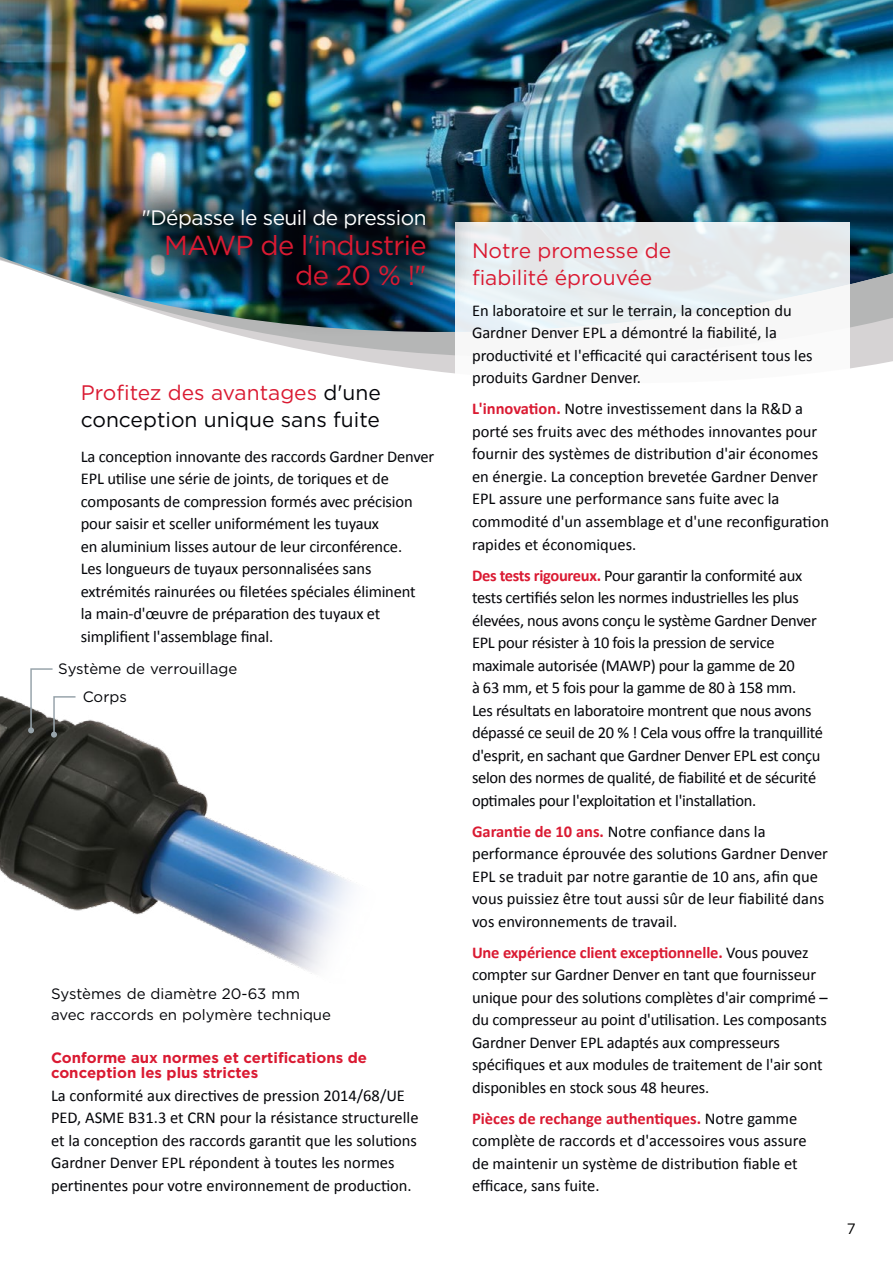
<style>
.page{position:relative;width:893px;height:1263px;background:#fff}
.page>*{position:absolute;margin:0;border:0;box-sizing:border-box;transform-origin:0 0}
.t1{font:27.45px/30px "Gotham";letter-spacing:-.025em;color:#da1a32;text-align:right}
.t2{font:21px/27px "Gotham";color:#030408}
.t3{font:21px/27px "Gotham";color:#da1a32}
.t4{font:20.85px "Gotham";letter-spacing:-.025em;color:#fff}
.t5{font:16.5px/22.5px "Calibri";letter-spacing:-.01em;color:#030408}
.t6{font:15px/21px "Gotham";color:#030408}
.t7{font:700 15px/15px "Gotham";color:#da1a32}
.t8{font:15px "Gotham";color:#000}
.s1{color:#da1a32}
.s2{font-weight:700;color:#da1a32}
</style>
<div class="page">
<img style="left:0;top:0;width:893px;height:93px">
<img style="left:0;top:93px;width:893px;height:281px">
<div style="left:455px;top:222px;width:394px;height:304px;background:linear-gradient(to bottom,#e6ebed,#fff)"></div>
<div style="left:93px;top:159px;width:383px;height:178px;background:#030408;opacity:.75"></div>
<img style="left:0;top:696px;width:352px;height:278px">
<svg style="left:28px;top:668px;width:49px;height:70px"></svg>
<p class="t4" style="left:142px;top:204px;width:286px">"Dépasse le seuil de pression</p>
<h1 class="t1" style="left:164px;top:230px;width:264px">MAWP de l'industrie de 20 % !"</h1>
<p class="t2" style="left:81px;top:378px;width:302px"><span class="s1">Profitez des avantages</span> d'une conception unique sans fuite</p>
<p class="t5" style="left:81px;top:445px;width:355px">La conception innovante des raccords Gardner Denver EPL utilise une série de joints, de toriques et de composants de compression formés avec précision pour saisir et sceller uniformément les tuyaux<br>en aluminium lisses autour de leur circonférence.<br>Les longueurs de tuyaux personnalisées sans extrémités rainurées ou filetées spéciales éliminent<br>la main-d'œuvre de préparation des tuyaux et simplifient l'assemblage final.</p>
<p class="t6" style="left:58px;top:658px;width:181px">Système de verrouillage</p>
<p class="t6" style="left:83px;top:686px;width:46px">Corps</p>
<p class="t6" style="left:51px;top:982px;width:282px">Systèmes de diamètre 20-63 mm avec raccords en polymère technique</p>
<p class="t7" style="left:51px;top:1050px;width:318px">Conforme aux normes et certifications de conception les plus strictes</p>
<p class="t5" style="left:51px;top:1083px;width:369px">La conformité aux directives de pression 2014/68/UE PED, ASME B31.3 et CRN pour la résistance structurelle et la conception des raccords garantit que les solutions Gardner Denver EPL répondent à toutes les normes pertinentes pour votre environnement de production.</p>
<p class="t3" style="left:472px;top:237px;width:201px">Notre promesse de fiabilité éprouvée</p>
<p class="t5" style="left:472px;top:299px;width:342px">En laboratoire et sur le terrain, la conception du Gardner Denver EPL a démontré la fiabilité, la productivité et l'efficacité qui caractérisent tous les produits Gardner Denver.</p>
<p class="t5" style="left:472px;top:397px;width:359px"><span class="s2">L'innovation.</span> Notre investissement dans la R&amp;D a porté ses fruits avec des méthodes innovantes pour fournir des systèmes de distribution d'air économes en énergie. La conception brevetée Gardner Denver EPL assure une performance sans fuite avec la commodité d'un assemblage et d'une reconfiguration rapides et économiques.</p>
<p class="t5" style="left:472px;top:563px;width:353px"><span class="s2">Des tests rigoureux.</span> Pour garantir la conformité aux tests certifiés selon les normes industrielles les plus élevées, nous avons conçu le système Gardner Denver EPL pour résister à 10 fois la pression de service maximale autorisée (MAWP) pour la gamme de 20<br>à 63 mm, et 5 fois pour la gamme de 80 à 158 mm.<br>Les résultats en laboratoire montrent que nous avons dépassé ce seuil de 20 % ! Cela vous offre la tranquillité d'esprit, en sachant que Gardner Denver EPL est conçu selon des normes de qualité, de fiabilité et de sécurité optimales pour l'exploitation et l'installation.</p>
<p class="t5" style="left:472px;top:819px;width:357px"><span class="s2">Garantie de 10 ans.</span> Notre confiance dans la performance éprouvée des solutions Gardner Denver EPL se traduit par notre garantie de 10 ans, afin que vous puissiez être tout aussi sûr de leur fiabilité dans vos environnements de travail.</p>
<p class="t5" style="left:472px;top:940px;width:357px"><span class="s2">Une expérience client exceptionnelle.</span> Vous pouvez compter sur Gardner Denver en tant que fournisseur unique pour des solutions complètes d'air comprimé – du compresseur au point d'utilisation. Les composants Gardner Denver EPL adaptés aux compresseurs spécifiques et aux modules de traitement de l'air sont disponibles en stock sous 48 heures.</p>
<p class="t5" style="left:472px;top:1106px;width:336px"><span class="s2">Pièces de rechange authentiques.</span> Notre gamme complète de raccords et d'accessoires vous assure de maintenir un système de distribution fiable et efficace, sans fuite.</p>
<p class="t8" style="left:847px;top:1219px;width:10px">7</p>
</div>
